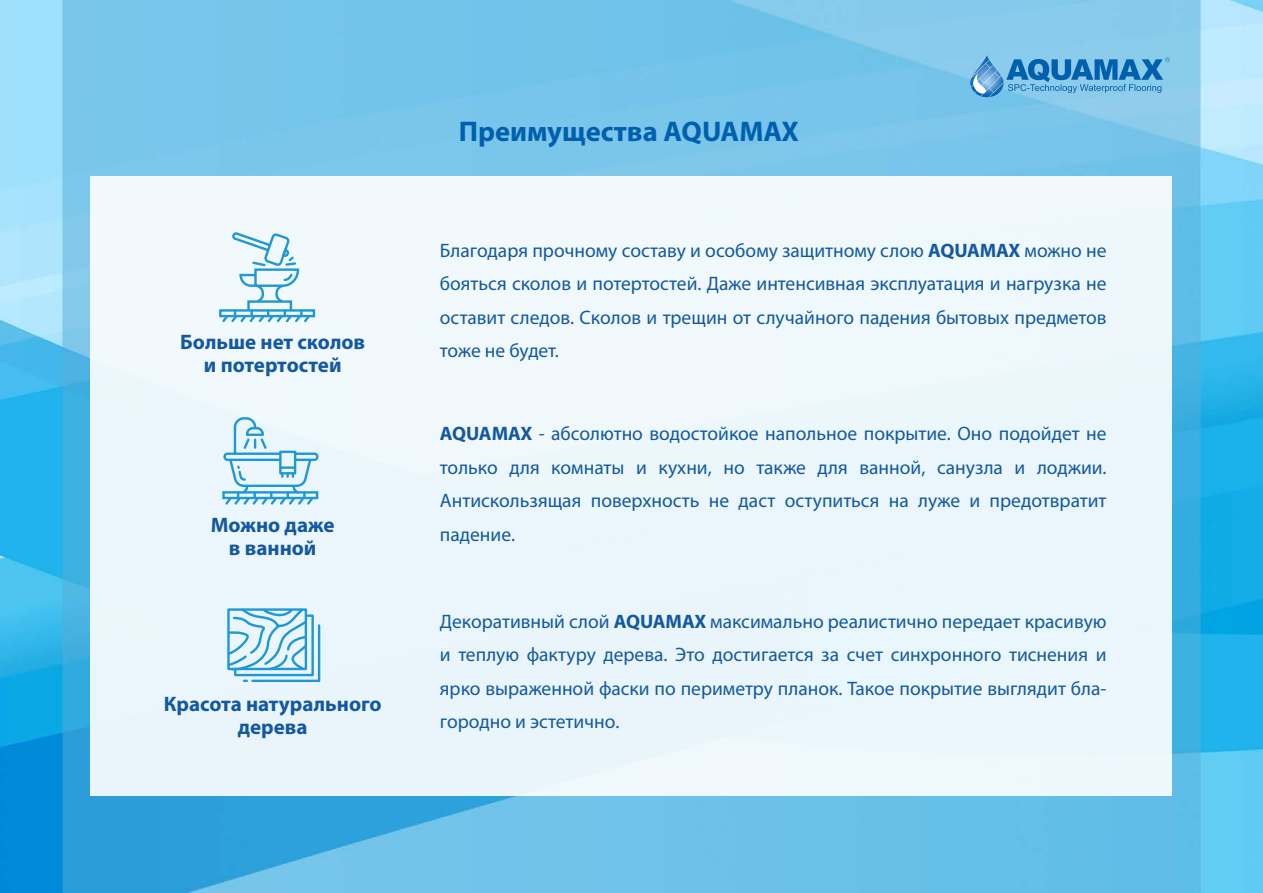
<style>
.page{position:relative;width:1263px;height:893px;background:#fff}
.page>*{position:absolute;margin:0;border:0;box-sizing:border-box;transform-origin:0 0}
.t1{font:700 28.5px "Myriad Pro";color:#0160ae}
.t2{font:700 21px/23.1px "Myriad Pro";color:#1459a0;text-align:center}
.t3{font:19.5px/33.6px "Myriad Pro";color:#1459a0;text-align:justify}
.s1{font-weight:700}
</style>
<div class="page">
<img style="left:0;top:0;width:1263px;height:893px">
<svg style="left:969px;top:55px;width:201px;height:42px;background:#61a9d7"></svg>
<div style="left:91px;top:177px;width:1081px;height:619px;background:#ebf7fc"></div>
<div style="left:219px;top:309px;width:96px;height:8px;border:2px solid #1f98d5"></div>
<svg style="left:220px;top:311px;width:92px;height:12px"></svg>
<div style="left:247px;top:300px;width:45px;height:11px;border:2px solid #1f98d5"></div>
<svg style="left:232px;top:232px;width:68px;height:72px"></svg>
<svg style="left:222px;top:417px;width:97px;height:88px"></svg>
<svg style="left:227px;top:608px;width:94px;height:75px"></svg>
<p class="t2" style="left:180px;top:330px;width:186px">Больше нет сколов и потертостей</p>
<p class="t2" style="left:211px;top:513px;width:125px">Можно даже в ванной</p>
<p class="t2" style="left:164px;top:692px;width:219px">Красота натурального дерева</p>
<h1 class="t1" style="left:459px;top:112px;width:342px">Преимущества AQUAMAX</h1>
<p class="t3" style="left:440px;top:233px;width:668px">Благодаря прочному составу и особому защитному слою <span class="s1">AQUAMAX</span> можно не бояться сколов и потертостей. Даже интенсивная эксплуатация и нагрузка не оставит следов. Сколов и трещин от случайного падения бытовых предметов тоже не будет.</p>
<p class="t3" style="left:440px;top:416px;width:668px"><span class="s1">AQUAMAX</span> - абсолютно водостойкое напольное покрытие. Оно подойдет не только для комнаты и кухни, но также для ванной, санузла и лоджии.<br>Антискользящая поверхность не даст оступиться на луже и предотвратит падение.</p>
<p class="t3" style="left:440px;top:604px;width:668px">Декоративный слой <span class="s1">AQUAMAX</span> максимально реалистично передает красивую и теплую фактуру дерева. Это достигается за счет синхронного тиснения и ярко выраженной фаски по периметру планок. Такое покрытие выглядит бла&shy;городно и эстетично.</p>
</div>
